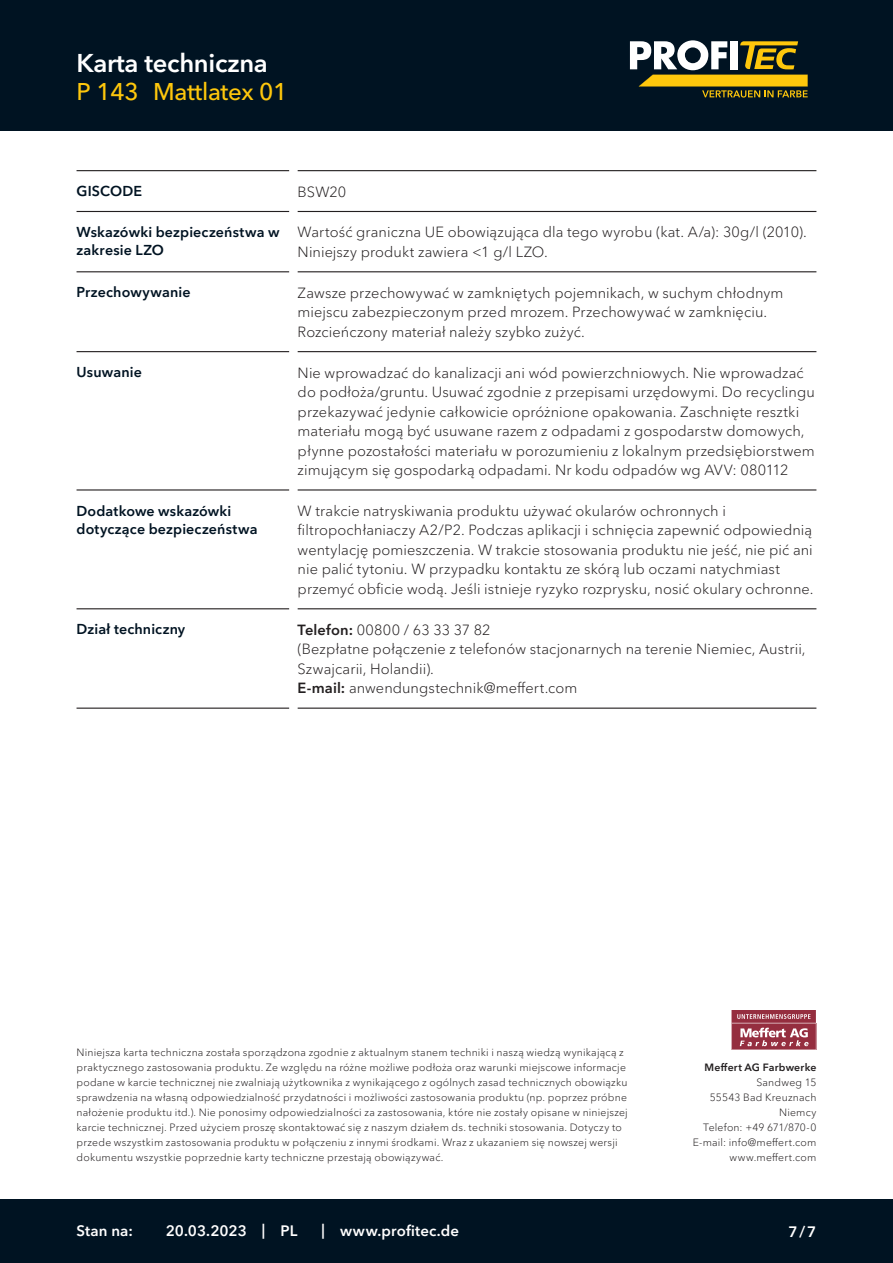
<style>
.page{position:relative;width:893px;height:1263px;background:#fff}
.page>*{position:absolute;margin:0;border:0;box-sizing:border-box;transform-origin:0 0}
.CB_AF_Kopf_TM{font:600 25.5px "Avenir Next Cyr";letter-spacing:-.01em;color:#fff}
.CB_AF_Kopf_Produktna{font:500 24px "Avenir Next Cyr";letter-spacing:-.01em;color:#fec70c}
.CB_AF_Fuss_Stand_lin{font:600 15px "Avenir Next Cyr";letter-spacing:.01em;color:#fff}
.CB_AF_Text_Standard{font:300 14.7px/19.5px "Avenir Next Cyr";letter-spacing:.005em;color:#231f20}
.CB_AF_Abschnitt_Uebe{font:600 14.25px/18px "Avenir Next Cyr";letter-spacing:.01em;color:#001322}
.CB_AF_Disclaimer{font:300 10.5px/15px "Avenir Next Cyr";letter-spacing:.02em;color:#231f20}
.CB_AF_INVKB{font:300 10.5px/15px "Avenir Next Cyr";letter-spacing:.02em;color:#231f20;text-align:right}
.s1{font-weight:600}
</style>
<div class="page">
<div style="left:0;top:0;width:893px;height:131px;background:#001322"></div>
<div style="left:0;top:1199px;width:893px;height:64px;background:#001322"></div>
<svg style="left:630px;top:40px;width:178px;height:58px"></svg>
<hr style="left:77px;top:170px;width:212px;height:1px;background:#231f20">
<hr style="left:298px;top:170px;width:518px;height:1px;background:#231f20">
<hr style="left:77px;top:211px;width:212px;height:1px;background:#231f20">
<hr style="left:298px;top:211px;width:518px;height:1px;background:#231f20">
<hr style="left:77px;top:271px;width:212px;height:1px;background:#231f20">
<hr style="left:298px;top:271px;width:518px;height:1px;background:#231f20">
<hr style="left:77px;top:351px;width:212px;height:1px;background:#231f20">
<hr style="left:298px;top:351px;width:518px;height:1px;background:#231f20">
<hr style="left:77px;top:489px;width:212px;height:1px;background:#231f20">
<hr style="left:298px;top:489px;width:518px;height:1px;background:#231f20">
<hr style="left:77px;top:608px;width:212px;height:1px;background:#231f20">
<hr style="left:298px;top:608px;width:518px;height:1px;background:#231f20">
<hr style="left:77px;top:708px;width:212px;height:1px;background:#231f20">
<hr style="left:298px;top:708px;width:518px;height:1px;background:#231f20">
<svg style="left:731px;top:1010px;width:85px;height:40px;background:#aa5866"></svg>
<p class="CB_AF_Kopf_TM" style="left:77px;top:47px;width:193px">Karta techniczna</p>
<p class="CB_AF_Kopf_Produktna" style="left:77px;top:78px;width:64px">P 143</p>
<p class="CB_AF_Kopf_Produktna" style="left:153px;top:78px;width:136px">Mattlatex 01</p>
<p class="CB_AF_Abschnitt_Uebe" style="left:77px;top:182px;width:67px">GISCODE</p>
<p class="CB_AF_Text_Standard" style="left:298px;top:182px;width:50px">BSW20</p>
<p class="CB_AF_Abschnitt_Uebe" style="left:77px;top:223px;width:205px">Wskazówki bezpieczeństwa w zakresie LZO</p>
<p class="CB_AF_Text_Standard" style="left:298px;top:223px;width:511px">Wartość graniczna UE obowiązująca dla tego wyrobu (kat. A/a): 30g/l (2010).<br>Niniejszy produkt zawiera &lt;1 g/l LZO.</p>
<p class="CB_AF_Abschnitt_Uebe" style="left:77px;top:283px;width:116px">Przechowywanie</p>
<p class="CB_AF_Text_Standard" style="left:298px;top:283px;width:487px">Zawsze przechowywać w zamkniętych pojemnikach, w suchym chłodnym miejscu zabezpieczonym przed mrozem. Przechowywać w zamknięciu.<br>Rozcieńczony materiał należy szybko zużyć.</p>
<p class="CB_AF_Abschnitt_Uebe" style="left:77px;top:363px;width:67px">Usuwanie</p>
<p class="CB_AF_Text_Standard" style="left:298px;top:363px;width:519px">Nie wprowadzać do kanalizacji ani wód powierzchniowych. Nie wprowadzać do podłoża/gruntu. Usuwać zgodnie z przepisami urzędowymi. Do recyclingu przekazywać jedynie całkowicie opróżnione opakowania. Zaschnięte resztki materiału mogą być usuwane razem z odpadami z gospodarstw domowych, płynne pozostałości materiału w porozumieniu z lokalnym przedsiębiorstwem zimującym się gospodarką odpadami. Nr kodu odpadów wg AVV: 080112</p>
<p class="CB_AF_Abschnitt_Uebe" style="left:77px;top:502px;width:182px">Dodatkowe wskazówki dotyczące bezpieczeństwa</p>
<p class="CB_AF_Text_Standard" style="left:298px;top:501px;width:517px">W trakcie natryskiwania produktu używać okularów ochronnych i filtropochłaniaczy A2/P2. Podczas aplikacji i schnięcia zapewnić odpowiednią wentylację pomieszczenia. W trakcie stosowania produktu nie jeść, nie pić ani nie palić tytoniu. W przypadku kontaktu ze skórą lub oczami natychmiast przemyć obficie wodą. Jeśli istnieje ryzyko rozprysku, nosić okulary ochronne.</p>
<p class="CB_AF_Abschnitt_Uebe" style="left:77px;top:620px;width:110px">Dział techniczny</p>
<p class="CB_AF_Text_Standard" style="left:298px;top:620px;width:509px"><span class="s1">Telefon:</span> 00800 / 63 33 37 82<br>(Bezpłatne połączenie z telefonów stacjonarnych na terenie Niemiec, Austrii, Szwajcarii, Holandii).<br><span class="s1">E-mail:</span> anwendungstechnik@meffert.com</p>
<p class="CB_AF_Disclaimer" style="left:77px;top:1045px;width:553px">Niniejsza karta techniczna została sporządzona zgodnie z aktualnym stanem techniki i naszą wiedzą wynikającą z praktycznego zastosowania produktu. Ze względu na różne możliwe podłoża oraz warunki miejscowe informacje podane w karcie technicznej nie zwalniają użytkownika z wynikającego z ogólnych zasad technicznych obowiązku sprawdzenia na własną odpowiedzialność przydatności i możliwości zastosowania produktu (np. poprzez próbne nałożenie produktu itd.). Nie ponosimy odpowiedzialności za zastosowania, które nie zostały opisane w niniejszej karcie technicznej. Przed użyciem proszę skontaktować się z naszym działem ds. techniki stosowania. Dotyczy to przede wszystkim zastosowania produktu w połączeniu z innymi środkami. Wraz z ukazaniem się nowszej wersji dokumentu wszystkie poprzednie karty techniczne przestają obowiązywać.</p>
<p class="CB_AF_Fuss_Stand_lin" style="left:77px;top:1222px;width:58px">Stan na:</p>
<p class="CB_AF_Fuss_Stand_lin" style="left:166px;top:1222px;width:83px">20.03.2023</p>
<p class="CB_AF_Fuss_Stand_lin" style="left:262px;top:1221px;width:5px">|</p>
<p class="CB_AF_Fuss_Stand_lin" style="left:281px;top:1222px;width:18px">PL</p>
<p class="CB_AF_Fuss_Stand_lin" style="left:321px;top:1221px;width:5px">|</p>
<p class="CB_AF_Fuss_Stand_lin" style="left:340px;top:1222px;width:120px">www.profitec.de</p>
<p class="CB_AF_INVKB" style="left:693px;top:1060px;width:125px"><span class="s1">Meffert AG Farbwerke<br></span>Sandweg 15<br>55543 Bad Kreuznach<br>Niemcy<br>Telefon: +49 671/870-0<br>E-mail: info@meffert.com www.meffert.com</p>
<p class="CB_AF_Fuss_Stand_lin" style="left:788px;top:1222px;width:29px">7/7</p>
</div>
